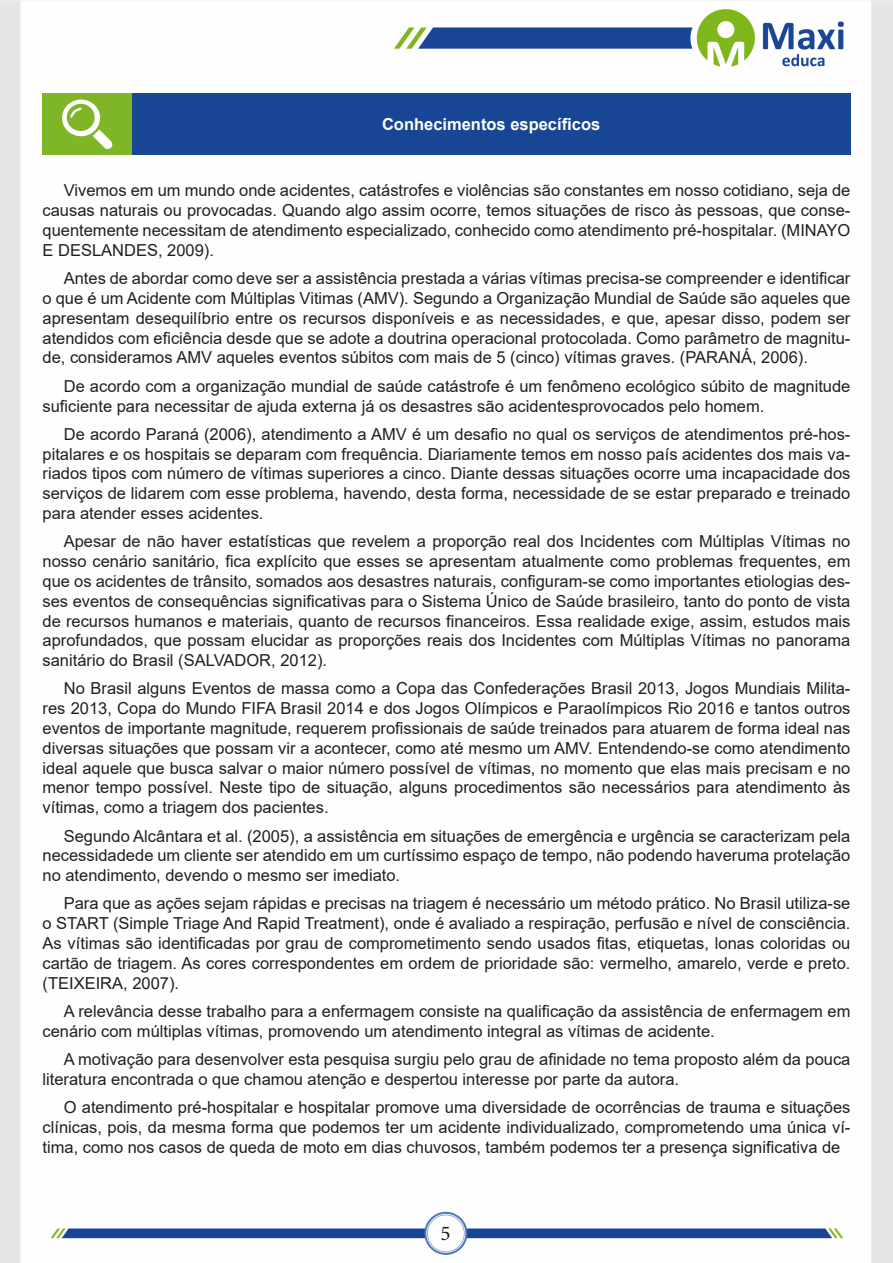
<style>
.page{position:relative;width:893px;height:1263px;background:#fff}
.page>*{position:absolute;margin:0;border:0;box-sizing:border-box;transform-origin:0 0}
.t1{font:21px "Minion Pro";color:#231f20}
.t2{font:16.5px/19.8px "Arial";color:#231f20;text-align:justify}
.Titulo_de_Caixa{font:700 16.5px "Arial";color:#fff}
</style>
<div class="page">
<img style="left:0;top:0;width:893px;height:1263px">
<div style="left:43px;top:94px;width:89px;height:61px;background:#7fb628"></div>
<div style="left:132px;top:94px;width:718px;height:61px;background:#184695"></div>
<svg style="left:62px;top:100px;width:51px;height:49px"></svg>
<p class="Titulo_de_Caixa" style="left:382px;top:113px;width:220px">Conhecimentos específicos</p>
<p class="t2" style="left:43px;top:181px;width:809px;text-indent:21px">Vivemos em um mundo onde acidentes, catástrofes e violências são constantes em nosso cotidiano, seja de causas naturais ou provocadas. Quando algo assim ocorre, temos situações de risco às pessoas, que conse&shy;quentemente necessitam de atendimento especializado, conhecido como atendimento pré-hospitalar. (MINAYO E DESLANDES, 2009).</p>
<p class="t2" style="left:43px;top:268px;width:809px;text-indent:21px">Antes de abordar como deve ser a assistência prestada a várias vítimas precisa-se compreender e identificar o que é um Acidente com Múltiplas Vitimas (AMV). Segundo a Organização Mundial de Saúde são aqueles que apresentam desequilíbrio entre os recursos disponíveis e as necessidades, e que, apesar disso, podem ser atendidos com eficiência desde que se adote a doutrina operacional protocolada. Como parâmetro de magnitu&shy;de, consideramos AMV aqueles eventos súbitos com mais de 5 (cinco) vítimas graves. (PARANÁ, 2006).</p>
<p class="t2" style="left:43px;top:376px;width:809px;text-indent:21px">De acordo com a organização mundial de saúde catástrofe é um fenômeno ecológico súbito de magnitude suficiente para necessitar de ajuda externa já os desastres são acidentesprovocados pelo homem.</p>
<p class="t2" style="left:43px;top:424px;width:809px;text-indent:21px">De acordo Paraná (2006), atendimento a AMV é um desafio no qual os serviços de atendimentos pré-hos&shy;pitalares e os hospitais se deparam com frequência. Diariamente temos em nosso país acidentes dos mais va&shy;riados tipos com número de vítimas superiores a cinco. Diante dessas situações ocorre uma incapacidade dos serviços de lidarem com esse problema, havendo, desta forma, necessidade de se estar preparado e treinado para atender esses acidentes.</p>
<p class="t2" style="left:43px;top:531px;width:809px;text-indent:21px">Apesar de não haver estatísticas que revelem a proporção real dos Incidentes com Múltiplas Vítimas no nosso cenário sanitário, fica explícito que esses se apresentam atualmente como problemas frequentes, em que os acidentes de trânsito, somados aos desastres naturais, configuram-se como importantes etiologias des&shy;ses eventos de consequências significativas para o Sistema Único de Saúde brasileiro, tanto do ponto de vista de recursos humanos e materiais, quanto de recursos financeiros. Essa realidade exige, assim, estudos mais aprofundados, que possam elucidar as proporções reais dos Incidentes com Múltiplas Vítimas no panorama sanitário do Brasil (SALVADOR, 2012).</p>
<p class="t2" style="left:43px;top:679px;width:809px;text-indent:21px">No Brasil alguns Eventos de massa como a Copa das Confederações Brasil 2013, Jogos Mundiais Milita&shy;res 2013, Copa do Mundo FIFA Brasil 2014 e dos Jogos Olímpicos e Paraolímpicos Rio 2016 e tantos outros eventos de importante magnitude, requerem profissionais de saúde treinados para atuarem de forma ideal nas diversas situações que possam vir a acontecer, como até mesmo um AMV. Entendendo-se como atendimento ideal aquele que busca salvar o maior número possível de vítimas, no momento que elas mais precisam e no menor tempo possível. Neste tipo de situação, alguns procedimentos são necessários para atendimento às vítimas, como a triagem dos pacientes.</p>
<p class="t2" style="left:43px;top:826px;width:809px;text-indent:21px">Segundo Alcântara et al. (2005), a assistência em situações de emergência e urgência se caracterizam pela necessidadede um cliente ser atendido em um curtíssimo espaço de tempo, não podendo haveruma protelação no atendimento, devendo o mesmo ser imediato.</p>
<p class="t2" style="left:43px;top:894px;width:809px;text-indent:21px">Para que as ações sejam rápidas e precisas na triagem é necessário um método prático. No Brasil utiliza-se o START (Simple Triage And Rapid Treatment), onde é avaliado a respiração, perfusão e nível de consciência.<br>As vítimas são identificadas por grau de comprometimento sendo usados fitas, etiquetas, lonas coloridas ou cartão de triagem. As cores correspondentes em ordem de prioridade são: vermelho, amarelo, verde e preto. (TEIXEIRA, 2007).</p>
<p class="t2" style="left:43px;top:1001px;width:809px;text-indent:21px">A relevância desse trabalho para a enfermagem consiste na qualificação da assistência de enfermagem em cenário com múltiplas vítimas, promovendo um atendimento integral as vítimas de acidente.</p>
<p class="t2" style="left:43px;top:1049px;width:809px;text-indent:21px">A motivação para desenvolver esta pesquisa surgiu pelo grau de afinidade no tema proposto além da pouca literatura encontrada o que chamou atenção e despertou interesse por parte da autora.</p>
<p class="t2" style="left:43px;top:1097px;width:809px;text-indent:21px">O atendimento pré-hospitalar e hospitalar promove uma diversidade de ocorrências de trauma e situações clínicas, pois, da mesma forma que podemos ter um acidente individualizado, comprometendo uma única ví&shy;tima, como nos casos de queda de moto em dias chuvosos, também podemos ter a presença significativa de</p>
<p class="t1" style="left:440px;top:1219px;width:12px">5</p>
</div>
